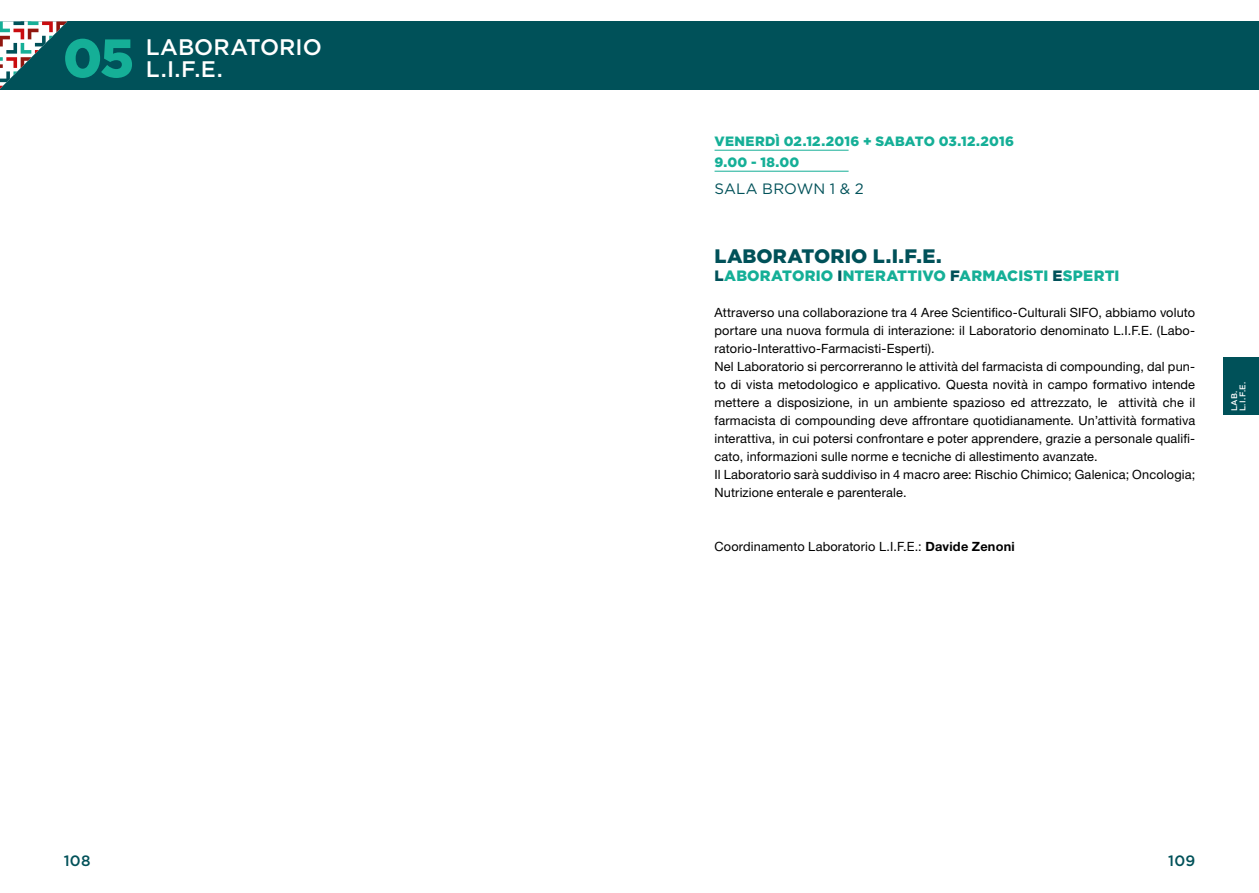
<style>
.page{position:relative;width:1259px;height:893px;background:#fff}
.page>*{position:absolute;margin:0;border:0;box-sizing:border-box;transform-origin:0 0}
.t1{font:900 54px "Gotham";color:#15af97}
.t2{font:500 22.5px "Gotham";color:#fff}
.Nome_Sala_Blu{font:900 19.5px "Gotham";letter-spacing:.005em;color:#005159}
.Titolo_Sessione_Blu{font:900 15px "Gotham";letter-spacing:.01em;color:#15af97}
.Tipo_Sessione_blu{font:15px "Gotham";letter-spacing:.01em;color:#005159}
.Titolo_sessione{font:500 15px "Gotham";letter-spacing:.015em;color:#005159}
.Orario_Azzurro{font:900 13.5px "Gotham";letter-spacing:.015em;color:#15af97}
.Corpo{font:12.75px/18px "Helvetica Neue LT Std";letter-spacing:.01em;color:#000;text-align:justify}
.t3{font:500 8.25px/8.2px "Gotham";color:#fff}
.s1{color:#005159}
.s2{font-weight:700}
</style>
<div class="page">
<div style="left:0;top:21px;width:1259px;height:68px;background:#005159"></div>
<svg style="left:0;top:21px;width:67px;height:68px"></svg>
<div style="left:1223px;top:357px;width:36px;height:57px;background:#005159"></div>
<hr style="left:714px;top:150px;width:134px;height:1px;background:#15af97">
<hr style="left:714px;top:171px;width:134px;height:1px;background:#15af97">
<h1 class="t1" style="left:63px;top:21px;width:73px">05</h1>
<h2 class="t2" style="left:146px;top:32px;width:177px">LABORATORIO</h2>
<h2 class="t2" style="left:146px;top:54px;width:78px">L.I.F.E.</h2>
<p class="Orario_Azzurro" style="left:714px;top:131px;width:301px">VENERDÌ 02.12.2016 + SABATO 03.12.2016</p>
<p class="Orario_Azzurro" style="left:714px;top:152px;width:86px">9.00 - 18.00</p>
<p class="Tipo_Sessione_blu" style="left:714px;top:179px;width:151px">SALA BROWN 1 &amp; 2</p>
<p class="Nome_Sala_Blu" style="left:714px;top:242px;width:229px">LABORATORIO L.I.F.E.</p>
<p class="Titolo_Sessione_Blu" style="left:714px;top:265px;width:406px"><span class="s1">L</span>ABORATORIO <span class="s1">I</span>NTERATTIVO <span class="s1">F</span>ARMACISTI <span class="s1">E</span>SPERTI</p>
<p class="Corpo" style="left:714px;top:303px;width:482px">Attraverso una collaborazione tra 4 Aree Scientifico-Culturali SIFO, abbiamo voluto portare una nuova formula di interazione: il Laboratorio denominato L.I.F.E. (Labo&shy;ratorio-Interattivo-Farmacisti-Esperti).</p>
<p class="Corpo" style="left:714px;top:357px;width:482px">Nel Laboratorio si percorreranno le attività del farmacista di compounding, dal pun&shy;to di vista metodologico e applicativo. Questa novità in campo formativo intende mettere a disposizione, in un ambiente spazioso ed attrezzato, le attività che il farmacista di compounding deve affrontare quotidianamente. Un’attività formativa interattiva, in cui potersi confrontare e poter apprendere, grazie a personale qualifi&shy;cato, informazioni sulle norme e tecniche di allestimento avanzate.</p>
<p class="Corpo" style="left:714px;top:465px;width:482px">Il Laboratorio sarà suddiviso in 4 macro aree: Rischio Chimico; Galenica; Oncologia;<br>Nutrizione enterale e parenterale.</p>
<p class="Corpo" style="left:714px;top:537px;width:302px">Coordinamento Laboratorio L.I.F.E.: <span class="s2">Davide Zenoni</span></p>
<p class="t3" style="left:1230px;top:411px;width:31px;rotate:-90deg">LAB.<br>L.I.F.E.</p>
<p class="Titolo_sessione" style="left:64px;top:850px;width:28px">108</p>
<p class="Titolo_sessione" style="left:1168px;top:850px;width:29px">109</p>
</div>
